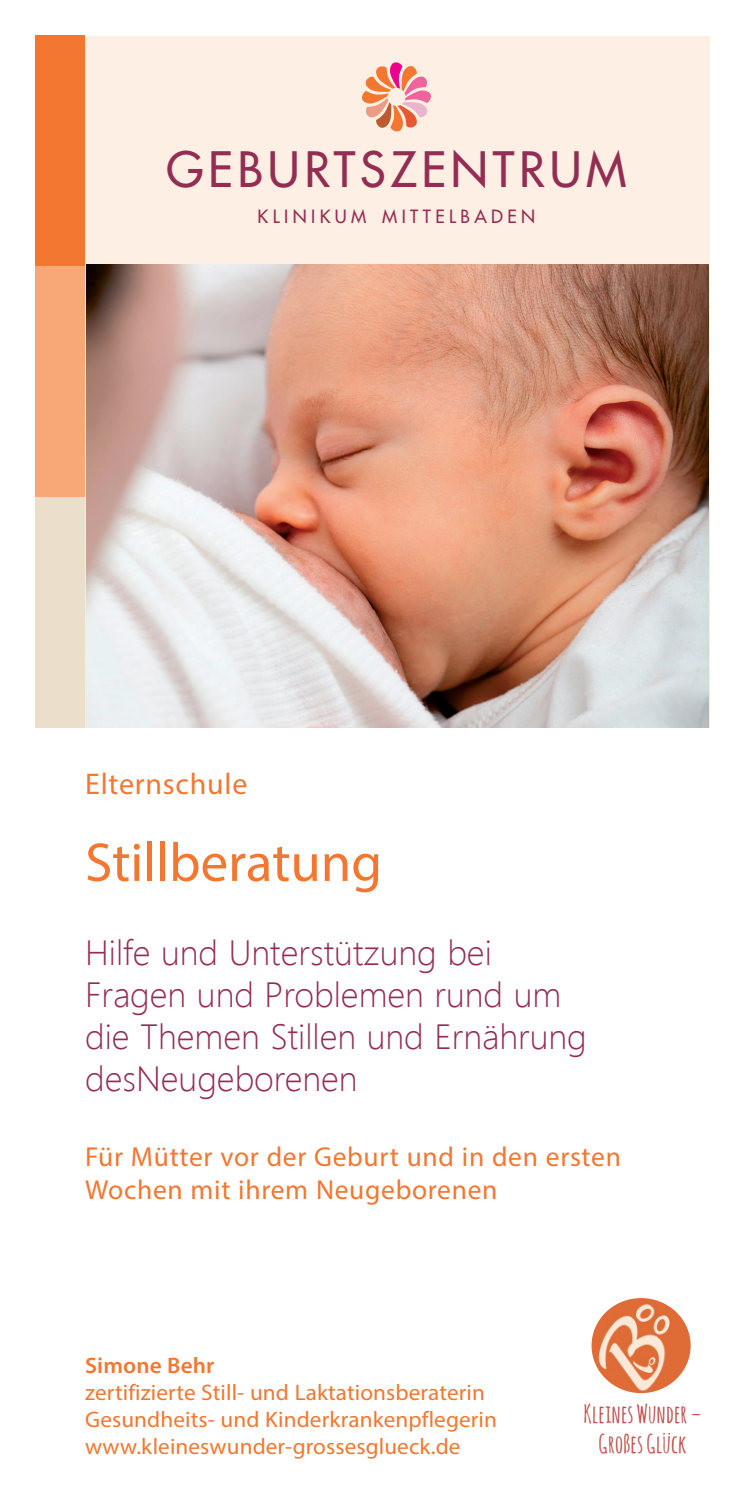
<style>
.page{position:relative;width:745px;height:1489px;background:#fff}
.page>*{position:absolute;margin:0;border:0;box-sizing:border-box;transform-origin:0 0}
.t1{font:55px "Myriad Pro";color:#f37730}
.t2{font:47.5px "Futura";letter-spacing:.1em;color:#942d53}
.t3{font:300 35px/42px "Segoe UI";color:#942d53}
.t4{font:30px "Myriad Pro";letter-spacing:.025em;color:#f37730}
.t5{font:27.5px/33px "Myriad Pro";letter-spacing:.025em;color:#f37730}
.t6{font:700 25px/30px "Amatic SC";color:#c0504d;text-align:center}
.t7{font:22.5px/27px "Myriad Pro";letter-spacing:.005em;color:#f37730}
.t8{font:600 22.5px "Myriad Pro";letter-spacing:.005em;color:#f37730}
.t9{font:17.75px "Futura";letter-spacing:.25em;color:#942d53}
</style>
<div class="page">
<img style="left:86px;top:264px;width:622px;height:463px">
<div style="left:85px;top:36px;width:624px;height:228px;background:#fdefe3"></div>
<svg style="left:362px;top:62px;width:68px;height:69px"></svg>
<div style="left:35px;top:497px;width:50px;height:230px;background:#ebdfcb"></div>
<div style="left:35px;top:266px;width:50px;height:231px;background:#f8a877"></div>
<div style="left:35px;top:35px;width:50px;height:231px;background:#f37730"></div>
<img style="left:591px;top:1298px;width:99px;height:94px">
<h2 class="t2" style="left:166px;top:138px;width:461px">GEBURTSZENTRUM</h2>
<p class="t9" style="left:257px;top:205px;width:279px">KLINIKUM MITTELBADEN</p>
<h3 class="t4" style="left:85px;top:765px;width:164px">Elternschule</h3>
<h1 class="t1" style="left:85px;top:828px;width:298px">Stillberatung</h1>
<h3 class="t3" style="left:85px;top:930px;width:503px">Hilfe und Unterstützung bei<br>Fragen und Problemen rund um die Themen Stillen und Ernährung desNeugeborenen</h3>
<p class="t5" style="left:85px;top:1139px;width:537px">Für Mütter vor der Geburt und in den ersten<br>Wochen mit ihrem Neugeborenen</p>
<p class="t8" style="left:85px;top:1350px;width:131px">Simone Behr</p>
<p class="t7" style="left:85px;top:1378px;width:413px">zertifizierte Still- und Laktationsberaterin<br>Gesundheits- und Kinderkrankenpflegerin www.kleineswunder-grossesglueck.de</p>
<p class="t6" style="left:583px;top:1397px;width:119px">Kleines Wunder –<br>Großes Glück</p>
</div>
